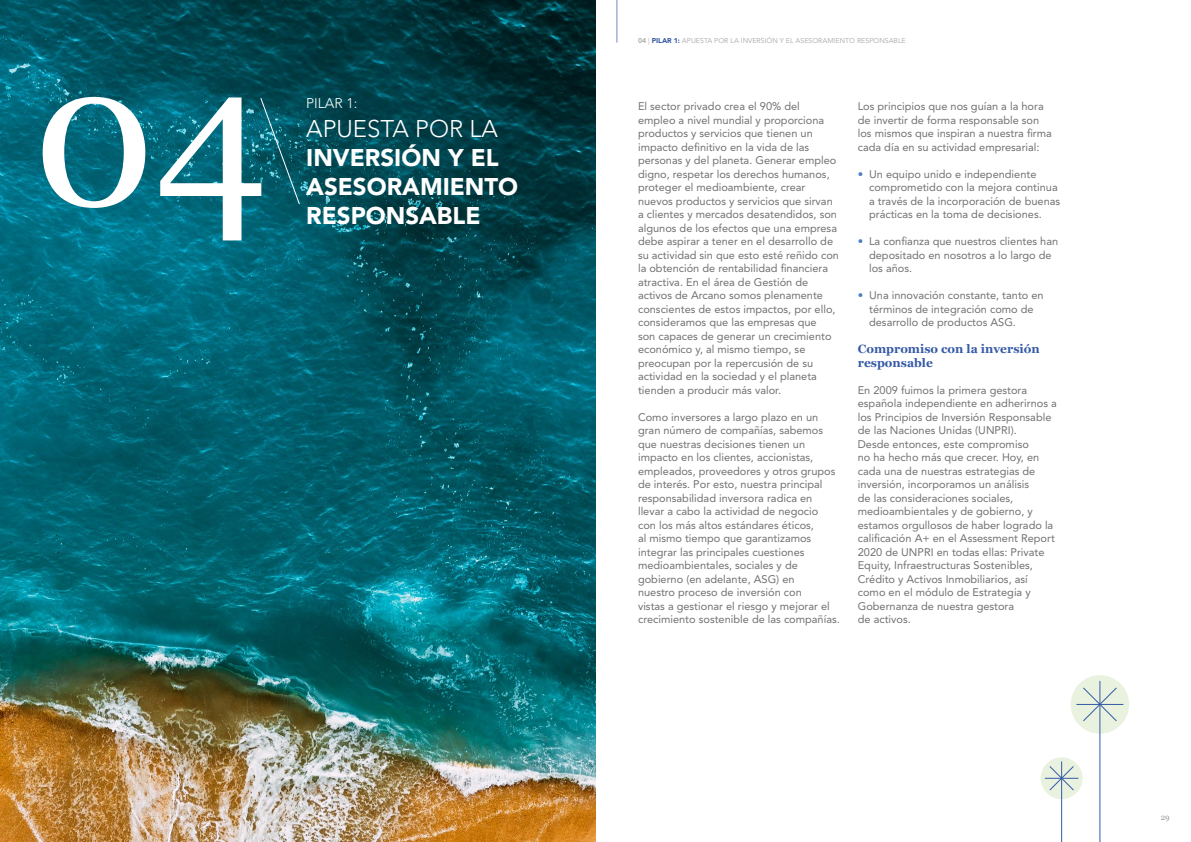
<style>
.page{position:relative;width:1191px;height:842px;background:#fff}
.page>*{position:absolute;margin:0;border:0;box-sizing:border-box;transform-origin:0 0}
.t1{font:200px "Georgia";color:#fff}
.t2{font:900 24px/28.8px "Avenir LT Std";color:#fff}
.t3{font:300 14px "Avenir LT Std";color:#fff}
.Subtítulo_párrafo{font:700 12px "Georgia";color:#355aa6}
.Párrafo_1{font:11px/13.5px "Avenir LT Std";color:#70706f}
.t4{font:8px "Georgia";color:#9d9d9d}
.t5{font:7px "Avenir LT Std";color:#b2b2b2}
.s1{font-weight:300}
.s2{font-weight:900}
.s3{font-weight:900;color:#355aa6}
.s4{color:#4e80bf}
</style>
<div class="page">
<hr style="left:617px;top:0;width:1px;height:43px;background:#718bbe">
<img style="left:0;top:0;width:595px;height:842px">
<svg style="left:260px;top:98px;width:40px;height:107px;background:#0c616f"></svg>
<div style="left:1040px;top:757px;width:42px;height:42px;background:#e8f2de;border-radius:50%"></div>
<hr style="left:1044px;top:778px;width:34px;height:1px;background:#355aa6">
<hr style="left:1061px;top:761px;width:1px;height:81px;background:#355aa6">
<svg style="left:1049px;top:766px;width:24px;height:24px"></svg>
<div style="left:1070px;top:675px;width:59px;height:59px;background:#e8f2de;border-radius:50%"></div>
<hr style="left:1076px;top:704px;width:47px;height:1px;background:#355aa6">
<hr style="left:1099px;top:681px;width:1px;height:161px;background:#355aa6">
<svg style="left:1083px;top:687px;width:33px;height:34px"></svg>
<p class="t1" style="left:33px;top:-10px;width:237px">04</p>
<p class="t3" style="left:306px;top:95px;width:53px">PILAR 1:</p>
<p class="t2" style="left:306px;top:114px;width:213px"><span class="s1">APUESTA POR LA<br></span>INVERSIÓN Y EL<br>ASESORAMIENTO<br>RESPONSABLE</p>
<p class="t5" style="left:638px;top:36px;width:269px"><span class="s2">04</span> | <span class="s3">PILAR 1:</span> APUESTA POR LA INVERSIÓN Y EL ASESORAMIENTO RESPONSABLE</p>
<p class="Párrafo_1" style="left:638px;top:100px;width:202px">El sector privado crea el 90% del empleo a nivel mundial y proporciona productos y servicios que tienen un impacto definitivo en la vida de las personas y del planeta. Generar empleo digno, respetar los derechos humanos, proteger el medioambiente, crear nuevos productos y servicios que sirvan a clientes y mercados desatendidos, son algunos de los efectos que una empresa debe aspirar a tener en el desarrollo de su actividad sin que esto esté reñido con la obtención de rentabilidad financiera atractiva. En el área de Gestión de activos de Arcano somos plenamente conscientes de estos impactos, por ello, consideramos que las empresas que<br>son capaces de generar un crecimiento económico y, al mismo tiempo, se preocupan por la repercusión de su actividad en la sociedad y el planeta tienden a producir más valor.</p>
<p class="Párrafo_1" style="left:638px;top:410px;width:203px">Como inversores a largo plazo en un gran número de compañías, sabemos que nuestras decisiones tienen un impacto en los clientes, accionistas, empleados, proveedores y otros grupos de interés. Por esto, nuestra principal responsabilidad inversora radica en llevar a cabo la actividad de negocio<br>con los más altos estándares éticos,<br>al mismo tiempo que garantizamos integrar las principales cuestiones medioambientales, sociales y de gobierno (en adelante, ASG) en<br>nuestro proceso de inversión con<br>vistas a gestionar el riesgo y mejorar el crecimiento sostenible de las compañías.</p>
<p class="Párrafo_1" style="left:857px;top:100px;width:196px">Los principios que nos guían a la hora de invertir de forma responsable son los mismos que inspiran a nuestra firma cada día en su actividad empresarial:</p>
<p class="Párrafo_1" style="left:869px;top:167px;width:192px;text-indent:-11px"><span class="s4">•</span> Un equipo unido e independiente comprometido con la mejora continua a través de la incorporación de buenas prácticas en la toma de decisiones.</p>
<p class="Párrafo_1" style="left:869px;top:235px;width:190px;text-indent:-11px"><span class="s4">•</span> La confianza que nuestros clientes han depositado en nosotros a lo largo de los años.</p>
<p class="Párrafo_1" style="left:869px;top:289px;width:176px;text-indent:-11px"><span class="s4">•</span> Una innovación constante, tanto en términos de integración como de desarrollo de productos ASG.</p>
<p class="Subtítulo_párrafo" style="left:857px;top:340px;width:183px">Compromiso con la inversión</p>
<p class="Subtítulo_párrafo" style="left:857px;top:354px;width:77px">responsable</p>
<p class="Párrafo_1" style="left:857px;top:383px;width:200px">En 2009 fuimos la primera gestora española independiente en adherirnos a los Principios de Inversión Responsable de las Naciones Unidas (UNPRI).<br>Desde entonces, este compromiso<br>no ha hecho más que crecer. Hoy, en cada una de nuestras estrategias de inversión, incorporamos un análisis<br>de las consideraciones sociales, medioambientales y de gobierno, y estamos orgullosos de haber logrado la calificación A+ en el Assessment Report 2020 de UNPRI en todas ellas: Private Equity, Infraestructuras Sostenibles, Crédito y Activos Inmobiliarios, así como en el módulo de Estrategia y Gobernanza de nuestra gestora<br>de activos.</p>
<p class="t4" style="left:1160px;top:812px;width:10px">29</p>
</div>
